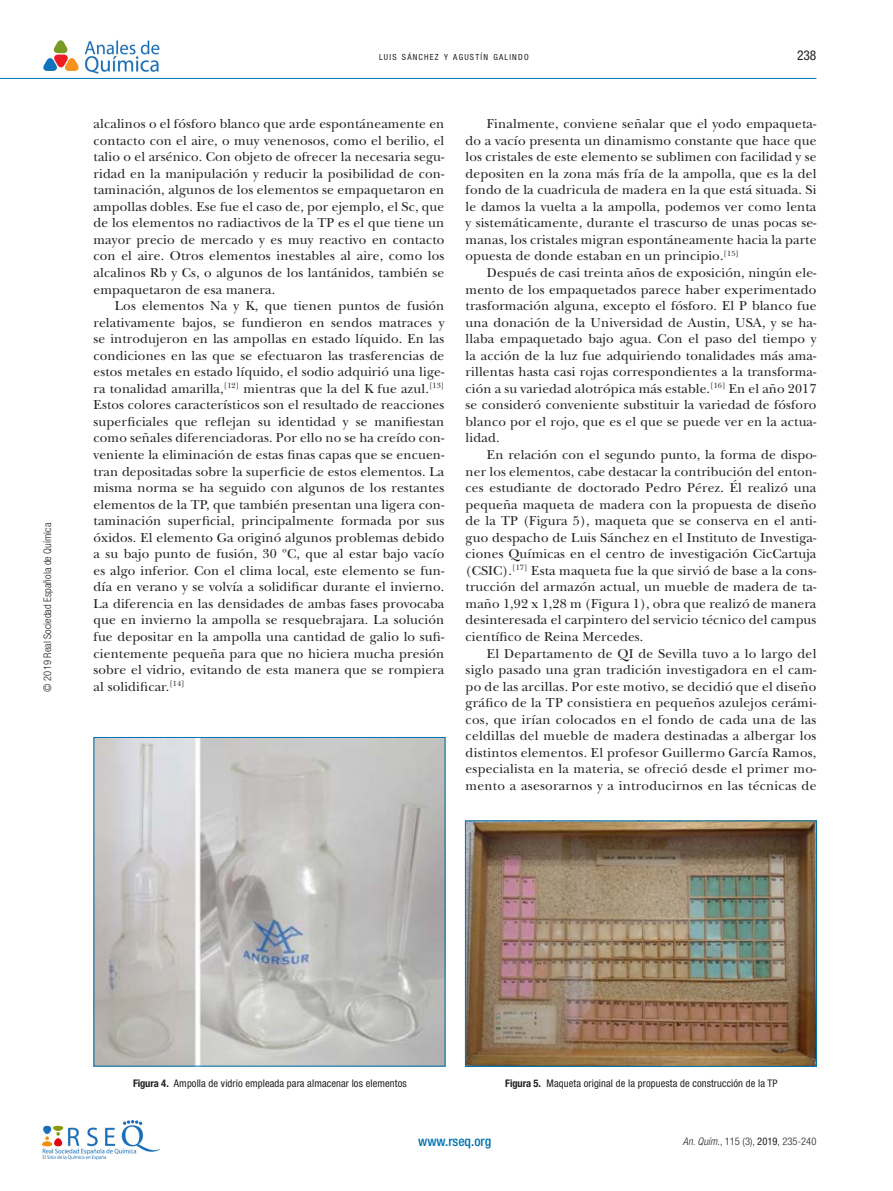
<style>
.page{position:relative;width:893px;height:1191px;background:#fff}
.page>*{position:absolute;margin:0;border:0;box-sizing:border-box;transform-origin:0 0}
.texto_corrido{font:13.5px/16.5px "New Baskerville Std";letter-spacing:.01em;color:#231f20;text-align:justify}
.t1{font:500 condensed 13.5px "Helvetica Neue LT Std";color:#0073ae}
.t2{font:condensed 13.5px "Helvetica Neue LT Std";color:#231f20}
.figurasytablas_pies{font:condensed 10.5px "Helvetica Neue LT Std";letter-spacing:.01em;color:#231f20}
.t3{font:300 condensed 10.5px "Helvetica Neue LT Std";letter-spacing:.005em;color:#231f20}
.t4{font:condensed 8.4px "Helvetica Neue LT Std";letter-spacing:.145em;color:#231f20}
.s1{font-weight:700}
.s2{font-style:italic}
.s3{font-weight:400}
</style>
<div class="page">
<img style="left:84px;top:40px;width:76px;height:34px">
<svg style="left:43px;top:40px;width:36px;height:31px"></svg>
<hr style="left:0;top:78px;width:816px;height:1px;background:#0073ae">
<img style="left:43px;top:1120px;width:116px;height:39px">
<img style="left:96px;top:739px;width:347px;height:325px">
<img style="left:467px;top:822px;width:348px;height:242px">
<div style="left:465px;top:820px;width:352px;height:246px;border:1px solid #0073ae"></div>
<p class="t3" style="left:41px;top:691px;width:170px;rotate:-90deg">© 2019 Real Sociedad Española de Química</p>
<p class="t4" style="left:379px;top:52px;width:151px">LUIS SÁNCHEZ Y AGUSTÍN GALINDO</p>
<p class="t2" style="left:797px;top:48px;width:21px">238</p>
<p class="texto_corrido" style="left:94px;top:115px;width:352px">alcalinos o el fósforo blanco que arde espontáneamente en contacto con el aire, o muy venenosos, como el berilio, el talio o el arsénico. Con objeto de ofrecer la necesaria segu&shy;ridad en la manipulación y reducir la posibilidad de con&shy;taminación, algunos de los elementos se empaquetaron en ampollas dobles. Ese fue el caso de, por ejemplo, el Sc, que de los elementos no radiactivos de la TP es el que tiene un mayor precio de mercado y es muy reactivo en contacto con el aire. Otros elementos inestables al aire, como los alcalinos Rb y Cs, o algunos de los lantánidos, también se empaquetaron de esa manera.</p>
<p class="texto_corrido" style="left:94px;top:297px;width:352px;text-indent:21px">Los elementos Na y K, que tienen puntos de fusión relativamente bajos, se fundieron en sendos matraces y se introdujeron en las ampollas en estado líquido. En las condiciones en las que se efectuaron las trasferencias de estos metales en estado líquido, el sodio adquirió una lige&shy;ra tonalidad amarilla,<sup>[12]</sup> mientras que la del K fue azul.<sup>[13] </sup>Estos colores característicos son el resultado de reacciones superficiales que reflejan su identidad y se manifiestan como señales diferenciadoras. Por ello no se ha creído con&shy;veniente la eliminación de estas finas capas que se encuen&shy;tran depositadas sobre la superficie de estos elementos. La misma norma se ha seguido con algunos de los restantes elementos de la TP, que también presentan una ligera con&shy;taminación superficial, principalmente formada por sus óxidos. El elemento Ga originó algunos problemas debido a su bajo punto de fusión, 30 ºC, que al estar bajo vacío es algo inferior. Con el clima local, este elemento se fun&shy;día en verano y se volvía a solidificar durante el invierno.<br>La diferencia en las densidades de ambas fases provocaba que en invierno la ampolla se resquebrajara. La solución fue depositar en la ampolla una cantidad de galio lo sufi&shy;cientemente pequeña para que no hiciera mucha presión sobre el vidrio, evitando de esta manera que se rompiera al solidificar.<sup>[14]</sup></p>
<p class="texto_corrido" style="left:466px;top:115px;width:352px;text-indent:21px">Finalmente, conviene señalar que el yodo empaqueta&shy;do a vacío presenta un dinamismo constante que hace que los cristales de este elemento se sublimen con facilidad y se depositen en la zona más fría de la ampolla, que es la del fondo de la cuadricula de madera en la que está situada. Si le damos la vuelta a la ampolla, podemos ver como lenta y sistemáticamente, durante el trascurso de unas pocas se&shy;manas, los cristales migran espontáneamente hacia la parte opuesta de donde estaban en un principio.<sup>[15]</sup></p>
<p class="texto_corrido" style="left:466px;top:264px;width:352px;text-indent:21px">Después de casi treinta años de exposición, ningún ele&shy;mento de los empaquetados parece haber experimentado trasformación alguna, excepto el fósforo. El P blanco fue una donación de la Universidad de Austin, USA, y se ha&shy;llaba empaquetado bajo agua. Con el paso del tiempo y la acción de la luz fue adquiriendo tonalidades más ama&shy;rillentas hasta casi rojas correspondientes a la transforma&shy;ción a su variedad alotrópica más estable.<sup>[16]</sup> En el año 2017 se consideró conveniente substituir la variedad de fósforo blanco por el rojo, que es el que se puede ver en la actua&shy;lidad.</p>
<p class="texto_corrido" style="left:466px;top:446px;width:352px;text-indent:21px">En relación con el segundo punto, la forma de dispo&shy;ner los elementos, cabe destacar la contribución del enton&shy;ces estudiante de doctorado Pedro Pérez. Él realizó una pequeña maqueta de madera con la propuesta de diseño de la TP (Figura 5), maqueta que se conserva en el anti&shy;guo despacho de Luis Sánchez en el Instituto de Investiga&shy;ciones Químicas en el centro de investigación CicCartuja (CSIC).<sup>[17]</sup> Esta maqueta fue la que sirvió de base a la cons&shy;trucción del armazón actual, un mueble de madera de ta&shy;maño 1,92 x 1,28 m (Figura 1), obra que realizó de manera desinteresada el carpintero del servicio técnico del campus científico de Reina Mercedes.</p>
<p class="texto_corrido" style="left:466px;top:645px;width:352px;text-indent:21px">El Departamento de QI de Sevilla tuvo a lo largo del siglo pasado una gran tradición investigadora en el cam&shy;po de las arcillas. Por este motivo, se decidió que el diseño gráfico de la TP consistiera en pequeños azulejos cerámi&shy;cos, que irían colocados en el fondo de cada una de las celdillas del mueble de madera destinadas a albergar los distintos elementos. El profesor Guillermo García Ramos, especialista en la materia, se ofreció desde el primer mo&shy;mento a asesorarnos y a introducirnos en las técnicas de</p>
<p class="figurasytablas_pies" style="left:133px;top:1077px;width:275px"><span class="s1">Figura 4.</span> Ampolla de vidrio empleada para almacenar los elementos</p>
<p class="figurasytablas_pies" style="left:505px;top:1077px;width:274px"><span class="s1">Figura 5.</span> Maqueta original de la propuesta de construcción de la TP</p>
<p class="t1" style="left:418px;top:1133px;width:75px">www.rseq.org</p>
<p class="t3" style="left:683px;top:1135px;width:135px"><span class="s2">An. Quím</span>., 115 (3), <span class="s3">2019</span>, 235-240</p>
</div>
